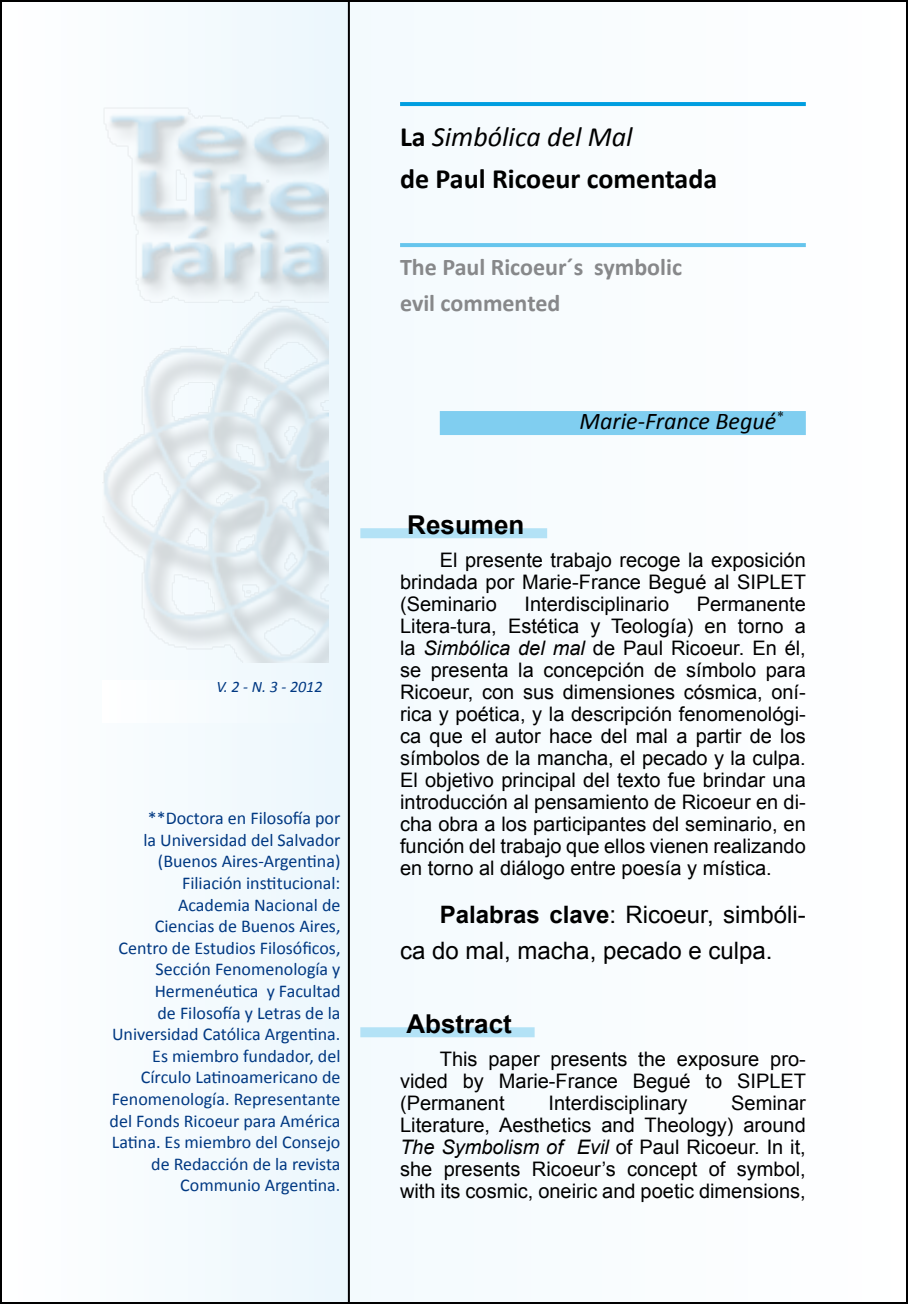
<style>
.page{position:relative;width:908px;height:1304px;background:#fff}
.page>*{position:absolute;margin:0;border:0;box-sizing:border-box;transform-origin:0 0}
.t1{font:700 28px/42px "Calibri";color:#000}
.t2{font:700 26px "Arial";color:#000}
.t3{font:24px/36px "Arial";color:#000}
.t4{font:700 24px/36px "Calibri";color:#87888a}
.t5{font:italic 24px "Calibri";color:#000}
.t6{font:20px/22px "Arial";color:#000;text-align:justify}
.t7{font:18px/21.6px "Calibri";color:#003882;text-align:right}
.t8{font:italic 16px "Calibri";color:#003882}
.s1{font-weight:400;font-style:italic}
.s2{font-style:italic}
.s3{font-weight:700}
</style>
<div class="page">
<div style="left:1px;top:1px;width:905px;height:1302px;background:#f9fcfe"></div>
<div style="left:0;top:0;width:350px;height:1304px;border:2px solid #000"></div>
<img style="left:102px;top:102px;width:226px;height:560px">
<div style="left:102px;top:680px;width:243px;height:42px;background:#f5fbfe"></div>
<hr style="left:400px;top:102px;width:405px;height:4px;background:#009ee0">
<hr style="left:400px;top:243px;width:405px;height:4px;background:#66c5ed">
<div style="left:439px;top:411px;width:366px;height:24px;background:#80cef0"></div>
<div style="left:360px;top:528px;width:187px;height:10px;background:#b3e2f6"></div>
<div style="left:360px;top:1027px;width:174px;height:10px;background:#b3e2f6"></div>
<p class="t8" style="left:216px;top:677px;width:108px">V. 2 - N. 3 - 2012</p>
<p class="t7" style="left:109px;top:807px;width:232px">**Doctora en Filosofía por<br>la Universidad del Salvador (Buenos Aires-Argentina)<br>Filiación institucional:<br>Academia Nacional de<br>Ciencias de Buenos Aires,<br>Centro de Estudios Filosóficos,<br>Sección Fenomenología y<br>Hermenéutica y Facultad<br>de Filosofía y Letras de la<br>Universidad Católica Argentina.<br>Es miembro fundador, del<br>Círculo Latinoamericano de<br>Fenomenología. Representante del Fonds Ricoeur para América<br>Latina. Es miembro del Consejo de Redacción de la revista<br>Communio Argentina.</p>
<h1 class="t1" style="left:400px;top:114px;width:318px">La <span class="s1">Simbólica del Mal<br></span>de Paul Ricoeur comentada</h1>
<p class="t4" style="left:400px;top:248px;width:283px">The Paul Ricoeur´s symbolic evil commented</p>
<p class="t5" style="left:579px;top:407px;width:205px">Marie-France Begué<sup>*</sup></p>
<h2 class="t2" style="left:407px;top:507px;width:119px">Resumen</h2>
<p class="t6" style="left:400px;top:549px;width:407px;text-indent:40px">El presente trabajo recoge la exposición brindada por Marie-France Begué al SIPLET (Seminario</p>
<p class="t6" style="left:400px;top:593px;width:407px;text-indent:296px">Permanente Litera-tura, Estética y Teología) en torno a la <span class="s2">Simbólica del mal</span> de Paul Ricoeur. En él, se presenta la concepción de símbolo para Ricoeur, con sus dimensiones cósmica, oní&shy;rica y poética, y la descripción fenomenológi&shy;ca que el autor hace del mal a partir de los símbolos de la mancha, el pecado y la culpa.<br>El objetivo principal del texto fue brindar una introducción al pensamiento de Ricoeur en di&shy;cha obra a los participantes del seminario, en función del trabajo que ellos vienen realizando en torno al diálogo entre poesía y mística.</p>
<p class="t3" style="left:400px;top:896px;width:407px;text-indent:40px"><span class="s3">Palabras clave</span>: Ricoeur, simbóli&shy;ca do mal, macha, pecado e culpa.</p>
<p class="t6" style="left:524px;top:593px;width:146px">Interdisciplinario</p>
<h2 class="t2" style="left:406px;top:1006px;width:107px">Abstract</h2>
<p class="t6" style="left:400px;top:1048px;width:407px;text-indent:40px">This paper presents the exposure pro&shy;vided by Marie-France Begué to SIPLET (Permanent</p>
<p class="t6" style="left:400px;top:1092px;width:407px;text-indent:331px">Seminar Literature, Aesthetics and Theology) around <span class="s2">The Symbolism of Evil</span> of Paul Ricoeur. In it, she presents Ricoeur’s concept of symbol, with its cosmic, oneiric and poetic dimensions,</p>
<p class="t6" style="left:548px;top:1092px;width:140px">Interdisciplinary</p>
</div>
